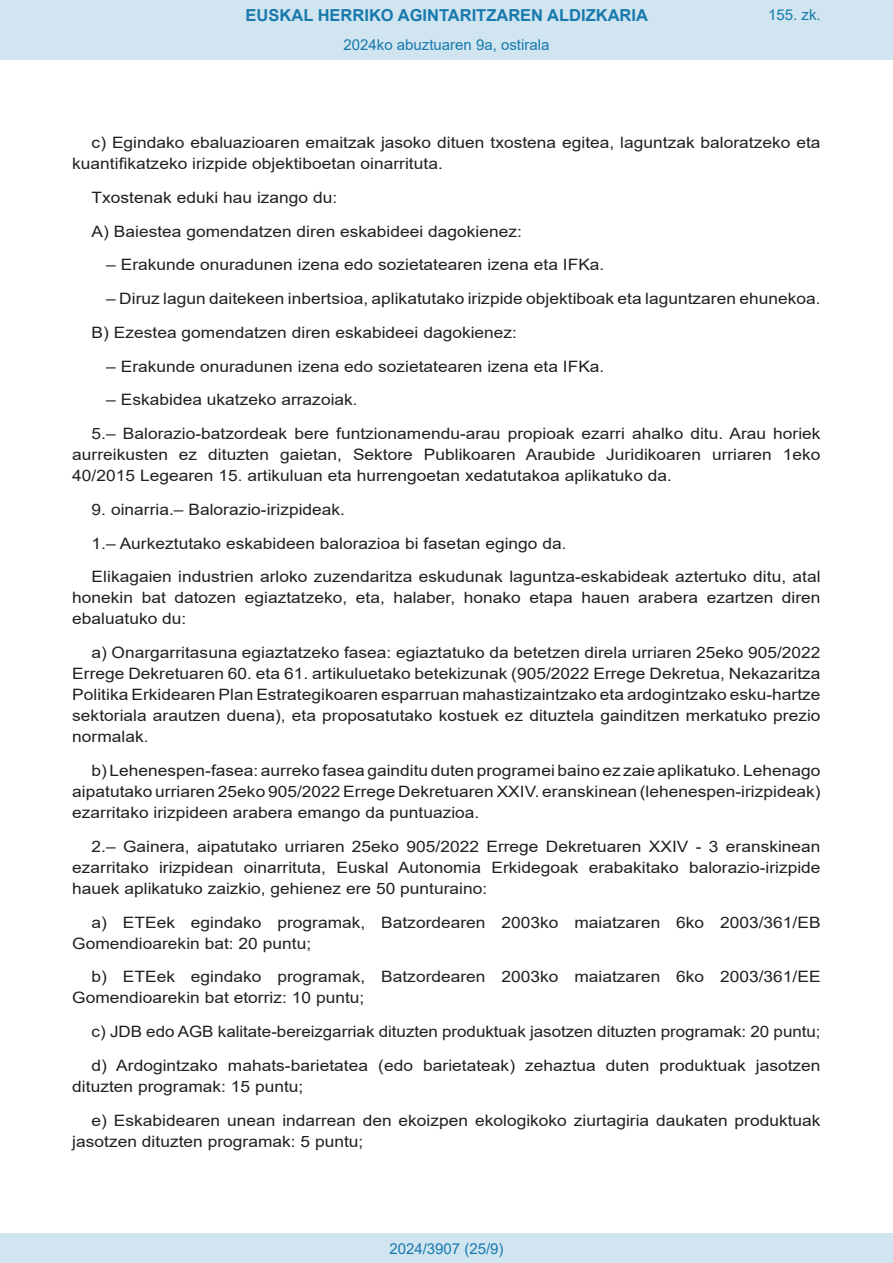
<style>
.page{position:relative;width:893px;height:1263px;background:#fff}
.page>*{position:absolute;margin:0;border:0;box-sizing:border-box;transform-origin:0 0}
.t1{font:700 16.5px "Arial";color:#1879ad}
.BOPVDetalle{font:15.6px/21px "Arial";color:#231f20;scale:1.11 1}
.BOPVDetalle1{font:15.6px "Arial";color:#231f20;scale:1.11 1}
.BOPVDetalle-2{font:15.6px "Arial";color:#231f20;scale:1.08 1}
.Paginacion_Centro{font:15px "Arial";color:#1879ad}
</style>
<div class="page">
<div style="left:0;top:0;width:893px;height:60px;background:#d0e5f0"></div>
<div style="left:0;top:1233px;width:893px;height:30px;background:#d0e5f0"></div>
<p class="t1" style="left:246px;top:3px;width:404px">EUSKAL HERRIKO AGINTARITZAREN ALDIZKARIA</p>
<p class="Paginacion_Centro" style="left:343px;top:35px;width:207px">2024ko abuztuaren 9a, ostirala</p>
<p class="Paginacion_Centro" style="left:768px;top:5px;width:54px">155. zk.</p>
<p class="BOPVDetalle" style="left:72px;top:132px;width:676px;text-indent:19px">c) Egindako ebaluazioaren emaitzak jasoko dituen txostena egitea, laguntzak baloratzeko eta kuantifikatzeko irizpide objektiboetan oinarrituta.</p>
<p class="BOPVDetalle" style="left:92px;top:187px;width:223px">Txostenak eduki hau izango du:</p>
<p class="BOPVDetalle" style="left:92px;top:221px;width:389px">A) Baiestea gomendatzen diren eskabideei dagokienez:</p>
<p class="BOPVDetalle1" style="left:106px;top:254px;width:450px">– Erakunde onuradunen izena edo sozietatearen izena eta IFKa.</p>
<p class="BOPVDetalle1" style="left:106px;top:288px;width:645px">– Diruz lagun daitekeen inbertsioa, aplikatutako irizpide objektiboak eta laguntzaren ehunekoa.</p>
<p class="BOPVDetalle" style="left:92px;top:322px;width:385px">B) Ezestea gomendatzen diren eskabideei dagokienez:</p>
<p class="BOPVDetalle1" style="left:106px;top:355px;width:450px">– Erakunde onuradunen izena edo sozietatearen izena eta IFKa.</p>
<p class="BOPVDetalle1" style="left:106px;top:389px;width:228px">– Eskabidea ukatzeko arrazoiak.</p>
<p class="BOPVDetalle" style="left:72px;top:423px;width:676px;text-align:justify;text-indent:19px">5.– Balorazio-batzordeak bere funtzionamendu-arau propioak ezarri ahalko ditu. Arau horiek aurreikusten ez dituzten gaietan, Sektore Publikoaren Araubide Juridikoaren urriaren 1eko 40/2015 Legearen 15. artikuluan eta hurrengoetan xedatutakoa aplikatuko da.</p>
<p class="BOPVDetalle" style="left:92px;top:499px;width:230px">9. oinarria.– Balorazio-irizpideak.</p>
<p class="BOPVDetalle" style="left:92px;top:533px;width:429px">1.– Aurkeztutako eskabideen balorazioa bi fasetan egingo da.</p>
<p class="BOPVDetalle" style="left:72px;top:566px;width:676px;text-align:justify;text-indent:19px">Elikagaien industrien arloko zuzendaritza eskudunak laguntza-eskabideak aztertuko ditu, atal honekin bat datozen egiaztatzeko, eta, halaber, honako etapa hauen arabera ezartzen diren ebaluatuko du:</p>
<p class="BOPVDetalle" style="left:72px;top:642px;width:676px;text-align:justify;text-indent:19px">a) Onargarritasuna egiaztatzeko fasea: egiaztatuko da betetzen direla urriaren 25eko 905/2022<br>Errege Dekretuaren 60. eta 61. artikuluetako betekizunak (905/2022 Errege Dekretua, Nekazaritza Politika Erkidearen Plan Estrategikoaren esparruan mahastizaintzako eta ardogintzako esku-hartze sektoriala arautzen duena), eta proposatutako kostuek ez dituztela gainditzen merkatuko prezio normalak.</p>
<p class="BOPVDetalle" style="left:72px;top:760px;width:676px;text-align:justify;text-indent:19px">b) Lehenespen-fasea: aurreko fasea gainditu duten programei baino ez zaie aplikatuko. Lehenago aipatutako urriaren 25eko 905/2022 Errege Dekretuaren XXIV. eranskinean (lehenespen-irizpideak) ezarritako irizpideen arabera emango da puntuazioa.</p>
<p class="BOPVDetalle" style="left:72px;top:836px;width:676px;text-align:justify;text-indent:19px">2.– Gainera, aipatutako urriaren 25eko 905/2022 Errege Dekretuaren XXIV - 3 eranskinean ezarritako irizpidean oinarrituta, Euskal Autonomia Erkidegoak erabakitako balorazio-irizpide hauek aplikatuko zaizkio, gehienez ere 50 punturaino:</p>
<p class="BOPVDetalle" style="left:72px;top:911px;width:676px;text-indent:19px">a) ETEek egindako programak, Batzordearen 2003ko maiatzaren 6ko 2003/361/EB<br>Gomendioarekin bat: 20 puntu;</p>
<p class="BOPVDetalle" style="left:72px;top:966px;width:676px;text-indent:19px">b) ETEek egindako programak, Batzordearen 2003ko maiatzaren 6ko 2003/361/EE<br>Gomendioarekin bat etorriz: 10 puntu;</p>
<p class="BOPVDetalle-2" style="left:92px;top:1021px;width:676px">c) JDB edo AGB kalitate-bereizgarriak dituzten produktuak jasotzen dituzten programak: 20 puntu;</p>
<p class="BOPVDetalle" style="left:72px;top:1055px;width:676px;text-indent:19px">d) Ardogintzako mahats-barietatea (edo barietateak) zehaztua duten produktuak jasotzen dituzten programak: 15 puntu;</p>
<p class="BOPVDetalle" style="left:72px;top:1109px;width:676px;text-indent:19px">e) Eskabidearen unean indarrean den ekoizpen ekologikoko ziurtagiria daukaten produktuak jasotzen dituzten programak: 5 puntu;</p>
<p class="Paginacion_Centro" style="left:389px;top:1238px;width:116px">2024/3907 (25/9)</p>
</div>
